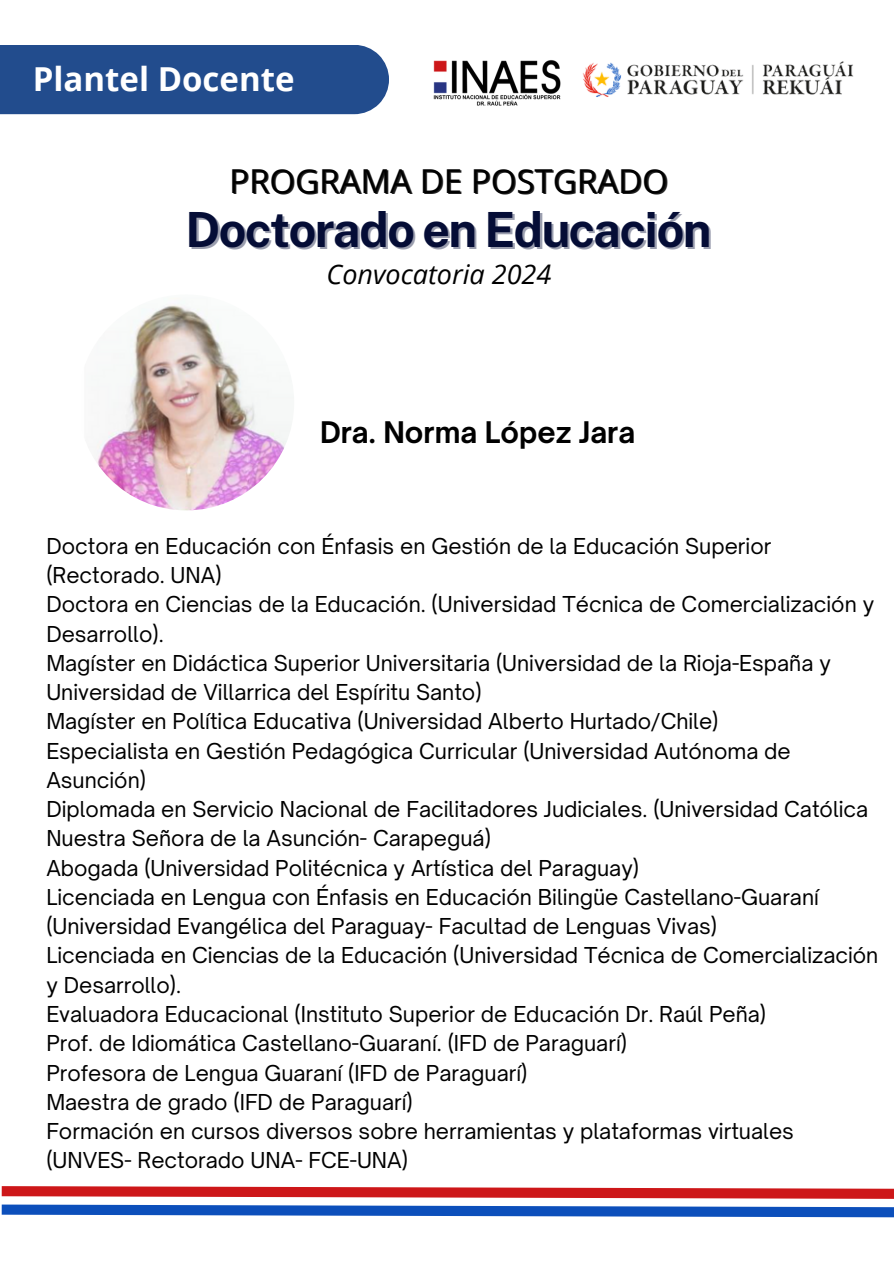
<style>
.page{position:relative;width:894px;height:1264px;background:#fff}
.page>*{position:absolute;margin:0;border:0;box-sizing:border-box;transform-origin:0 0}
.t1{font:700 48.45px "Public Sans";letter-spacing:-.03em;color:#050d36}
.t2{font:33px "Open Sans";color:#000}
.t3{font:700 33px "Open Sans";color:#fff}
.t4{font:700 28.5px "Open Sauce One";color:#000}
.t5{font:italic 27px "Open Sans";color:#000}
.t6{font:21px/29.2px "Open Sauce One";color:#000}
</style>
<div class="page">
<img style="left:433px;top:60px;width:128px;height:46px">
<img style="left:582px;top:61px;width:272px;height:36px">
<div style="left:0;top:45px;width:389px;height:69px;background:#224c8d"></div>
<svg style="left:1px;top:1186px;width:892px;height:32px"></svg>
<img style="left:78px;top:294px;width:216px;height:216px;border-radius:50%">
<h5 class="t3" style="left:33px;top:56px;width:263px">Plantel Docente</h5>
<h2 class="t2" style="left:229px;top:157px;width:440px">PROGRAMA DE POSTGRADO</h2>
<p class="t1" style="left:185px;top:201px;width:527px">Doctorado en Educación</p>
<h1 class="t5" style="left:326px;top:255px;width:226px">Convocatoria 2024</h1>
<h4 class="t4" style="left:320px;top:414px;width:316px">Dra. Norma López Jara</h4>
<p class="t6" style="left:46px;top:531px;width:726px">Doctora en Educación con Énfasis en Gestión de la Educación Superior (Rectorado. UNA)</p>
<p class="t6" style="left:46px;top:589px;width:829px">Doctora en Ciencias de la Educación. (Universidad Técnica de Comercialización y<br>Desarrollo).</p>
<p class="t6" style="left:46px;top:648px;width:785px">Magíster en Didáctica Superior Universitaria (Universidad de la Rioja-España y<br>Universidad de Villarrica del Espíritu Santo)</p>
<p class="t6" style="left:46px;top:706px;width:673px">Magíster en Política Educativa (Universidad Alberto Hurtado/Chile)</p>
<p class="t6" style="left:46px;top:736px;width:745px">Especialista en Gestión Pedagógica Curricular (Universidad Autónoma de<br>Asunción)</p>
<p class="t6" style="left:46px;top:794px;width:823px">Diplomada en Servicio Nacional de Facilitadores Judiciales. (Universidad Católica<br>Nuestra Señora de la Asunción- Carapeguá)</p>
<p class="t6" style="left:46px;top:853px;width:594px">Abogada (Universidad Politécnica y Artística del Paraguay)</p>
<p class="t6" style="left:46px;top:882px;width:773px">Licenciada en Lengua con Énfasis en Educación Bilingüe Castellano-Guaraní (Universidad Evangélica del Paraguay- Facultad de Lenguas Vivas)</p>
<p class="t6" style="left:46px;top:940px;width:833px">Licenciada en Ciencias de la Educación (Universidad Técnica de Comercialización y Desarrollo).</p>
<p class="t6" style="left:46px;top:999px;width:721px">Evaluadora Educacional (Instituto Superior de Educación Dr. Raúl Peña)</p>
<p class="t6" style="left:46px;top:1028px;width:582px">Prof. de Idiomática Castellano-Guaraní. (IFD de Paraguarí)</p>
<p class="t6" style="left:46px;top:1057px;width:482px">Profesora de Lengua Guaraní (IFD de Paraguarí)</p>
<p class="t6" style="left:46px;top:1087px;width:368px">Maestra de grado (IFD de Paraguarí)</p>
<p class="t6" style="left:46px;top:1116px;width:748px">Formación en cursos diversos sobre herramientas y plataformas virtuales (UNVES- Rectorado UNA- FCE-UNA)</p>
</div>
